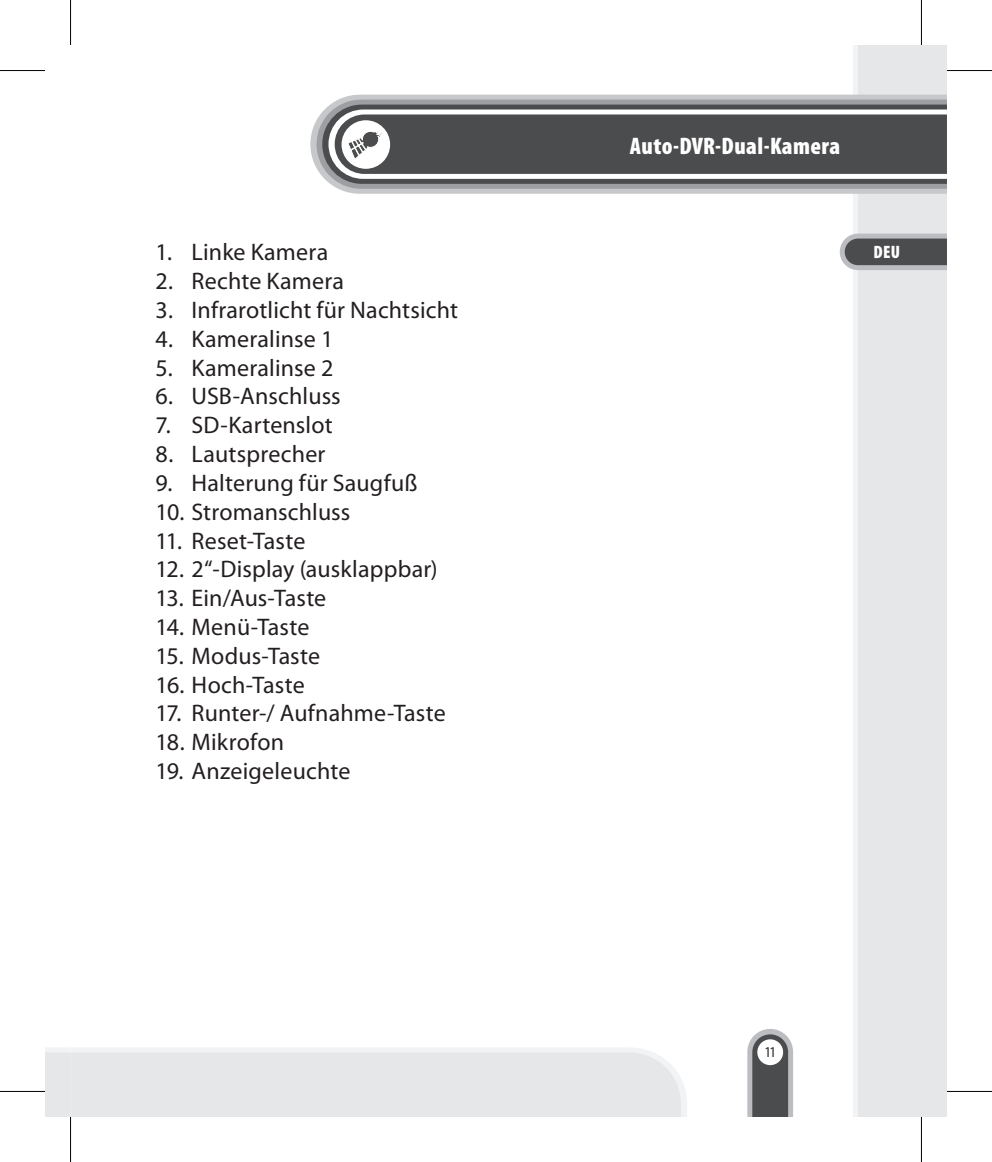
<style>
.page{position:relative;width:992px;height:1162px;background:#fff}
.page>*{position:absolute;margin:0;border:0;box-sizing:border-box;transform-origin:0 0}
.t1{font:24px "Myriad Pro";letter-spacing:.005em;color:#231f20}
.t2{font:900 condensed 24px "Myriad Pro";letter-spacing:.015em;color:#fff}
.t3{font:900 condensed 18px "Myriad Pro";color:#fff}
.t4{font:condensed 15px "Myriad Pro";color:#231f20}
</style>
<div class="page">
<div style="left:857px;top:45px;width:89px;height:1071px;background:#e6e7e9"></div>
<div style="left:852px;top:45px;width:5px;height:1071px;background:#f2f3f4"></div>
<svg style="left:747px;top:1029px;width:46px;height:87px"></svg>
<svg style="left:310px;top:95px;width:636px;height:99px;background:#cccdcf"></svg>
<svg style="left:316px;top:100px;width:630px;height:89px;background:#a1a2a5"></svg>
<svg style="left:322px;top:105px;width:624px;height:79px;background:#555657"></svg>
<svg style="left:328px;top:109px;width:618px;height:70px;background:#6c6d6d"></svg>
<svg style="left:45px;top:1048px;width:642px;height:68px;background:#e7e8ea"></svg>
<svg style="left:839px;top:234px;width:107px;height:36px;background:#727274"></svg>
<svg style="left:0;top:1091px;width:45px;height:1px"></svg>
<svg style="left:946px;top:1089px;width:45px;height:4px"></svg>
<svg style="left:921px;top:0;width:1px;height:45px"></svg>
<svg style="left:919px;top:1116px;width:4px;height:45px"></svg>
<hr style="left:0;top:70px;width:45px;height:1px;background:#000">
<hr style="left:946px;top:70px;width:45px;height:1px;background:#000">
<hr style="left:0;top:1090px;width:45px;height:1px;background:#000">
<hr style="left:946px;top:1090px;width:45px;height:1px;background:#000">
<hr style="left:70px;top:0;width:1px;height:45px;background:#000">
<hr style="left:70px;top:1116px;width:1px;height:45px;background:#000">
<hr style="left:920px;top:0;width:1px;height:45px;background:#000">
<hr style="left:920px;top:1116px;width:1px;height:45px;background:#000">
<p class="t1" style="left:156px;top:237px;width:174px">1. Linke Kamera</p>
<p class="t1" style="left:156px;top:266px;width:190px">2. Rechte Kamera</p>
<p class="t1" style="left:156px;top:295px;width:304px">3. Infrarotlicht für Nachtsicht</p>
<p class="t1" style="left:156px;top:324px;width:179px">4. Kameralinse 1</p>
<p class="t1" style="left:156px;top:353px;width:179px">5. Kameralinse 2</p>
<p class="t1" style="left:156px;top:381px;width:187px">6. USB-Anschluss</p>
<p class="t1" style="left:156px;top:410px;width:179px">7. SD-Kartenslot</p>
<p class="t1" style="left:156px;top:439px;width:171px">8. Lautsprecher</p>
<p class="t1" style="left:156px;top:468px;width:263px">9. Halterung für Saugfuß</p>
<p class="t1" style="left:156px;top:497px;width:196px">10. Stromanschluss</p>
<p class="t1" style="left:156px;top:525px;width:151px">11. Reset-Taste</p>
<p class="t1" style="left:156px;top:554px;width:283px">12. 2“-Display (ausklappbar)</p>
<p class="t1" style="left:156px;top:583px;width:172px">13. Ein/Aus-Taste</p>
<p class="t1" style="left:156px;top:612px;width:155px">14. Menü-Taste</p>
<p class="t1" style="left:156px;top:641px;width:166px">15. Modus-Taste</p>
<p class="t1" style="left:156px;top:669px;width:150px">16. Hoch-Taste</p>
<p class="t1" style="left:156px;top:698px;width:291px">17. Runter-/ Aufnahme-Taste</p>
<p class="t1" style="left:156px;top:727px;width:130px">18. Mikrofon</p>
<p class="t1" style="left:156px;top:756px;width:196px">19. Anzeigeleuchte</p>
<p class="t2" style="left:630px;top:132px;width:212px">Auto-DVR-Dual-Kamera</p>
<p class="t3" style="left:873px;top:242px;width:28px">DEU</p>
<p class="t4" style="left:764px;top:1043px;width:13px">11</p>
</div>
